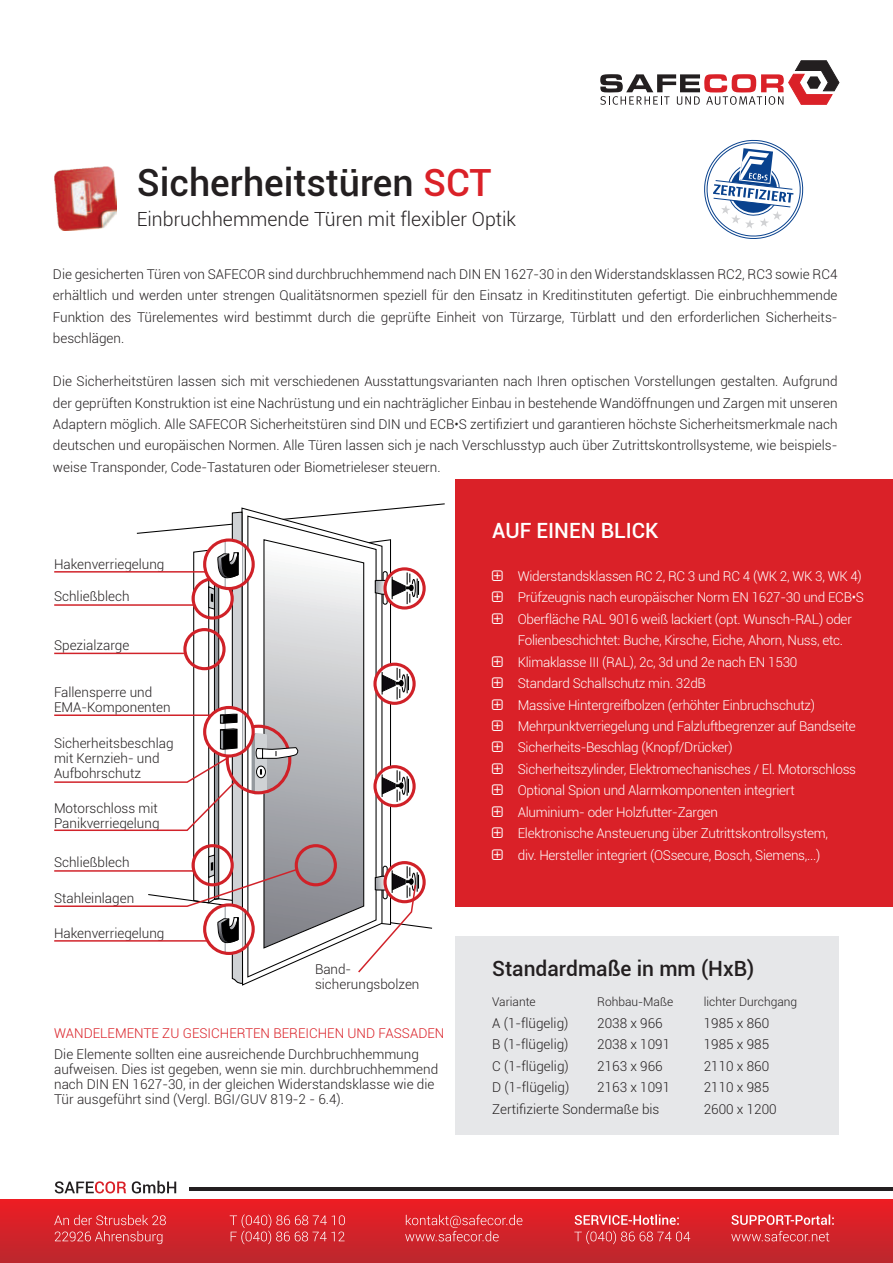
<style>
.page{position:relative;width:893px;height:1263px;background:#fff}
.page>*{position:absolute;margin:0;border:0;box-sizing:border-box;transform-origin:0 0}
.t1{font:500 37.5px "Roboto";color:#231f20}
.t2{font:500 21px "Roboto";color:#231f20}
.t3{font:500 21px "Roboto";color:#fff}
.t4{font:300 19.5px "Roboto";color:#231f20}
.t5{font:300 13.5px/15px "Roboto";color:#231f20}
.t6{font:300 13.5px/21.5px "Roboto";letter-spacing:-.02em;color:#fff}
.t7{font:300 13.5px "Roboto";color:#da2128}
.t8{font:300 12px "Roboto";color:#231f20}
.s1{color:#da2128}
</style>
<div class="page">
<div style="left:0;top:1199px;width:893px;height:64px;background:linear-gradient(to bottom,#ee1d24,#bc282e)"></div>
<hr style="left:190px;top:1187px;width:703px;height:3px;background:#231f20">
<svg style="left:132px;top:1181px;width:44px;height:12px"></svg>
<svg style="left:55px;top:1181px;width:71px;height:12px"></svg>
<svg style="left:600px;top:61px;width:239px;height:44px"></svg>
<svg style="left:731px;top:1231px;width:98px;height:10px"></svg>
<svg style="left:731px;top:1214px;width:103px;height:11px"></svg>
<svg style="left:574px;top:1214px;width:116px;height:30px;background:#dc484e"></svg>
<svg style="left:405px;top:1215px;width:117px;height:26px;background:#db4046"></svg>
<svg style="left:230px;top:1214px;width:115px;height:30px;background:#da3d43"></svg>
<svg style="left:55px;top:1231px;width:107px;height:13px"></svg>
<svg style="left:54px;top:1215px;width:112px;height:10px"></svg>
<div style="left:455px;top:936px;width:384px;height:198px;background:#e6e7e9"></div>
<img style="left:54px;top:166px;width:63px;height:64px">
<svg style="left:54px;top:503px;width:391px;height:481px"></svg>
<svg style="left:704px;top:139px;width:100px;height:100px"></svg>
<div style="left:455px;top:479px;width:438px;height:428px;background:#da2128"></div>
<h1 class="t1" style="left:137px;top:167px;width:356px">Sicherheitstüren <span class="s1">SCT</span></h1>
<h3 class="t4" style="left:137px;top:211px;width:381px">Einbruchhemmende Türen mit flexibler Optik</h3>
<p class="t5" style="left:53px;top:264px;width:786px;line-height:21.5px;text-align:justify">Die gesicherten Türen von SAFECOR sind durchbruchhemmend nach DIN EN 1627-30 in den Widerstandsklassen RC2, RC3 sowie RC4 erhältlich und werden unter strengen Qualitätsnormen speziell für den Einsatz in Kreditinstituten gefertigt. Die einbruchhemmende Funktion des Türelementes wird bestimmt durch die geprüfte Einheit von Türzarge, Türblatt und den erforderlichen Sicherheits&shy;beschlägen.</p>
<p class="t5" style="left:53px;top:372px;width:786px;line-height:21.5px;text-align:justify">Die Sicherheitstüren lassen sich mit verschiedenen Ausstattungsvarianten nach Ihren optischen Vorstellungen gestalten. Aufgrund der geprüften Konstruktion ist eine Nachrüstung und ein nachträglicher Einbau in bestehende Wandöffnungen und Zargen mit unseren Adaptern möglich. Alle SAFECOR Sicherheitstüren sind DIN und ECB•S zertifiziert und garantieren höchste Sicherheitsmerkmale nach deutschen und europäischen Normen. Alle Türen lassen sich je nach Verschlusstyp auch über Zutrittskontrollsysteme, wie beispiels&shy;weise Transponder, Code-Tastaturen oder Biometrieleser steuern.</p>
<p class="t5" style="left:54px;top:558px;width:112px">Hakenverriegelung</p>
<p class="t5" style="left:54px;top:590px;width:77px">Schließblech</p>
<p class="t5" style="left:54px;top:638px;width:77px">Spezialzarge</p>
<p class="t5" style="left:54px;top:685px;width:118px">Fallensperre und<br>EMA-Komponenten</p>
<p class="t5" style="left:54px;top:737px;width:121px">Sicherheitsbeschlag mit Kernzieh- und<br>Aufbohrschutz</p>
<p class="t5" style="left:54px;top:801px;width:107px">Motorschloss mit<br>Panikverriegelung</p>
<p class="t5" style="left:54px;top:856px;width:77px">Schließblech</p>
<p class="t5" style="left:54px;top:892px;width:82px">Stahleinlagen</p>
<p class="t5" style="left:54px;top:926px;width:112px">Hakenverriegelung</p>
<p class="t5" style="left:315px;top:963px;width:106px">Band&shy;sicherungsbolzen</p>
<p class="t7" style="left:54px;top:1027px;width:392px">WANDELEMENTE ZU GESICHERTEN BEREICHEN UND FASSADEN</p>
<p class="t5" style="left:54px;top:1047px;width:385px">Die Elemente sollten eine ausreichende Durchbruchhemmung aufweisen. Dies ist gegeben, wenn sie min. durchbruchhemmend nach DIN EN 1627-30, in der gleichen Widerstandsklasse wie die Tür ausgeführt sind (Vergl. BGI/GUV 819-2 - 6.4).</p>
<h2 class="t3" style="left:492px;top:521px;width:168px">AUF EINEN BLICK</h2>
<p class="t6" style="left:518px;top:566px;width:348px">Widerstandsklassen RC 2, RC 3 und RC 4 (WK 2, WK 3, WK 4)<br>Prüfzeugnis nach europäischer Norm EN 1627-30 und ECB•S Oberfläche RAL 9016 weiß lackiert (opt. Wunsch-RAL) oder Folienbeschichtet: Buche, Kirsche, Eiche, Ahorn, Nuss, etc.<br>Klimaklasse III (RAL), 2c, 3d und 2e nach EN 1530<br>Standard Schallschutz min. 32dB<br>Massive Hintergreifbolzen (erhöhter Einbruchschutz)<br>Mehrpunktverriegelung und Falzluftbegrenzer auf Bandseite Sicherheits-Beschlag (Knopf/Drücker)<br>Sicherheitszylinder, Elektromechanisches / El. Motorschloss Optional Spion und Alarmkomponenten integriert Aluminium- oder Holzfutter-Zargen<br>Elektronische Ansteuerung über Zutrittskontrollsystem,<br>div. Hersteller integriert (OSsecure, Bosch, Siemens,...)</p>
<h2 class="t2" style="left:492px;top:960px;width:264px">Standardmaße in mm (HxB)</h2>
<p class="t8" style="left:492px;top:997px;width:45px">Variante</p>
<p class="t8" style="left:597px;top:997px;width:78px">Rohbau-Maße</p>
<p class="t8" style="left:704px;top:997px;width:95px">lichter Durchgang</p>
<p class="t5" style="left:492px;top:1016px;width:78px">A (1-flügelig)</p>
<p class="t5" style="left:597px;top:1016px;width:67px">2038 x 966</p>
<p class="t5" style="left:704px;top:1016px;width:67px">1985 x 860</p>
<p class="t5" style="left:492px;top:1038px;width:78px">B (1-flügelig)</p>
<p class="t5" style="left:597px;top:1038px;width:74px">2038 x 1091</p>
<p class="t5" style="left:704px;top:1038px;width:67px">1985 x 985</p>
<p class="t5" style="left:492px;top:1059px;width:78px">C (1-flügelig)</p>
<p class="t5" style="left:597px;top:1059px;width:67px">2163 x 966</p>
<p class="t5" style="left:704px;top:1059px;width:67px">2110 x 860</p>
<p class="t5" style="left:492px;top:1081px;width:79px">D (1-flügelig)</p>
<p class="t5" style="left:597px;top:1081px;width:74px">2163 x 1091</p>
<p class="t5" style="left:704px;top:1081px;width:67px">2110 x 985</p>
<p class="t5" style="left:492px;top:1101px;width:169px">Zertifizierte Sondermaße bis</p>
<p class="t5" style="left:704px;top:1101px;width:74px">2600 x 1200</p>
</div>
